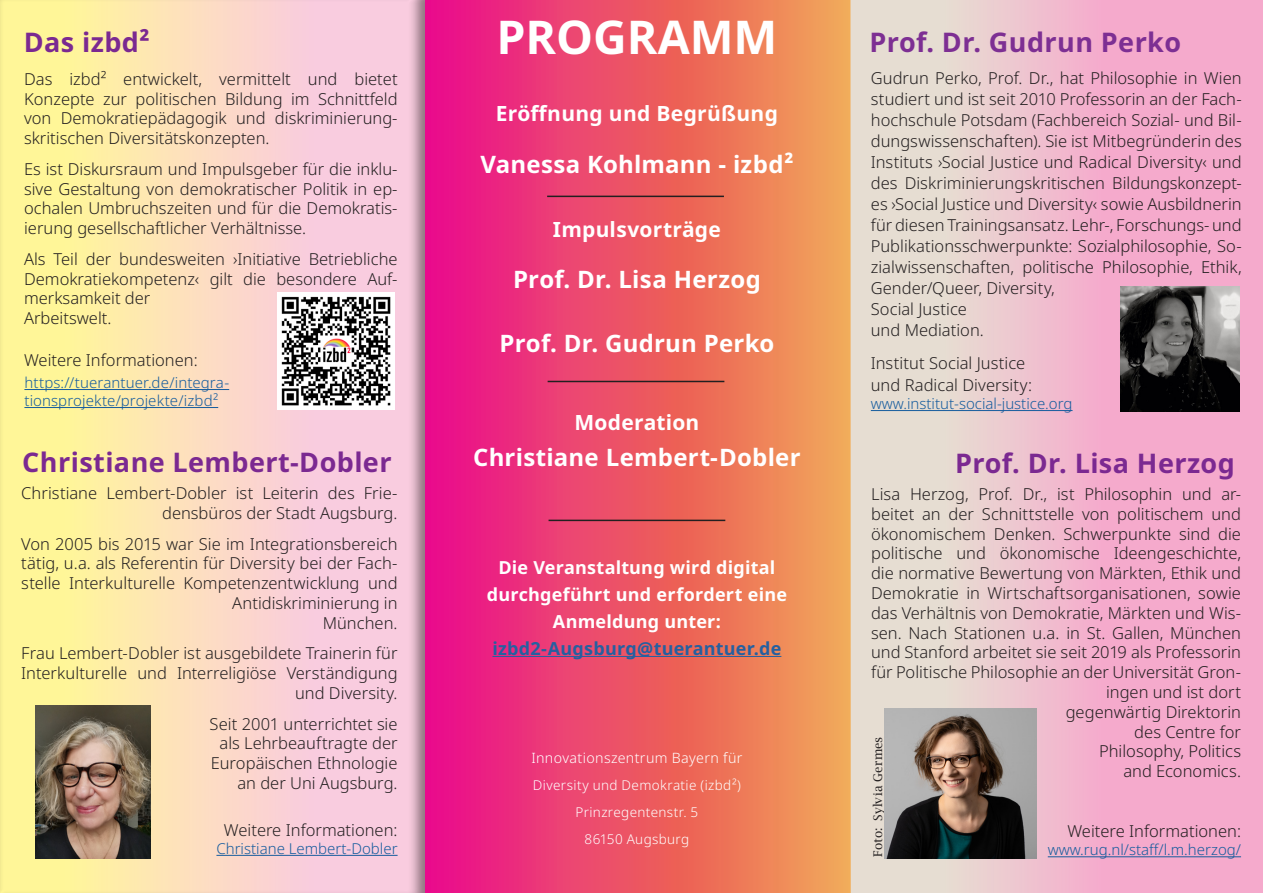
<style>
.page{position:relative;width:1263px;height:893px;background:#fff}
.page>*{position:absolute;margin:0;border:0;box-sizing:border-box;transform-origin:0 0}
.Titel_auf_hinterem_D{font:700 46.5px "Noto Sans";color:#fff}
.Beschriftung_3_-_San{font:700 27px "Noto Sans";letter-spacing:.015em;color:#7b2991}
.Beschriftung_3_-_San-2{font:700 27px "Noto Sans";letter-spacing:.015em;color:#7d2f93}
.Beschriftung_4{font:700 24px "Noto Sans";letter-spacing:.01em;color:#fff}
.Beschriftung_4-2{font:700 21px "Noto Sans";letter-spacing:.015em;color:#fff}
.Beschriftung_4-3{font:700 18px/27px "Noto Sans";letter-spacing:.01em;color:#fff;text-align:center}
.Beschriftung_4-4{font:700 18px "Noto Sans";letter-spacing:.01em;color:#2560a0}
.t1{font:300 16.5px/19.8px "Noto Sans";color:#231f20;text-align:justify}
.t2{font:300 15px/18px "Noto Sans";color:#175d9e}
.Beschriftung_4-5{font:300 14.25px "Noto Sans";letter-spacing:.025em;color:#fff}
.Beschriftung_4-6{font:300 13.5px "Noto Sans";letter-spacing:.025em;color:#fff}
.t3{font:12px "Lucida Bright";letter-spacing:.015em;color:#231f20}
</style>
<div class="page">
<div style="left:0;top:0;width:427px;height:893px;background:#231f20;opacity:.5"></div>
<hr style="left:24px;top:389px;width:205px;height:1px;background:#175d9e">
<hr style="left:24px;top:407px;width:194px;height:1px;background:#175d9e">
<img style="left:278px;top:293px;width:117px;height:117px">
<hr style="left:216px;top:855px;width:182px;height:1px;background:#175d9e">
<img style="left:36px;top:706px;width:114px;height:153px">
<svg style="left:425px;top:0;width:425px;height:893px;background:#ec5769"></svg>
<hr style="left:492px;top:656px;width:289px;height:1px;background:#2560a0">
<hr style="left:548px;top:520px;width:177px;height:1px;background:#231f20">
<hr style="left:548px;top:381px;width:176px;height:1px;background:#231f20">
<hr style="left:547px;top:196px;width:177px;height:1px;background:#231f20">
<div style="left:850px;top:0;width:413px;height:893px;background:linear-gradient(to right,#e5e4d3,#f99cca)"></div>
<hr style="left:871px;top:410px;width:201px;height:1px;background:#175d9e">
<img style="left:1120px;top:286px;width:119px;height:126px">
<img style="left:884px;top:708px;width:153px;height:151px">
<hr style="left:1048px;top:856px;width:193px;height:1px;background:#175d9e">
<p class="Beschriftung_3_-_San" style="left:24px;top:23px;width:127px">Das izbd²</p>
<p class="t1" style="left:24px;top:69px;width:375px">Das izbd² entwickelt, vermittelt und bietet Konzepte zur politischen Bildung im Schnittfeld von Demokratiepädagogik und diskriminierung&shy;skritischen Diversitätskonzepten.</p>
<p class="t1" style="left:24px;top:159px;width:375px">Es ist Diskursraum und Impulsgeber für die inklu&shy;sive Gestaltung von demokratischer Politik in ep&shy;ochalen Umbruchszeiten und für die Demokratis&shy;ierung gesellschaftlicher Verhältnisse.</p>
<p class="t1" style="left:24px;top:249px;width:375px">Als Teil der bundesweiten ›Initiative Betriebliche Demokratiekompetenz‹ gilt die besondere Auf&shy;merksamkeit der</p>
<p class="t1" style="left:24px;top:309px;width:89px">Arbeitswelt.</p>
<p class="t1" style="left:24px;top:350px;width:175px">Weitere Informationen:</p>
<p class="t2" style="left:24px;top:374px;width:206px">https://tuerantuer.de/integra&shy;tionsprojekte/projekte/izbd²</p>
<p class="Beschriftung_3_-_San" style="left:22px;top:443px;width:371px">Christiane Lembert-Dobler</p>
<p class="t1" style="left:21px;top:484px;width:378px;text-align:right">Christiane Lembert-Dobler ist Leiterin des Frie&shy;densbüros der Stadt Augsburg.</p>
<p class="t1" style="left:21px;top:534px;width:378px;text-align:right">Von 2005 bis 2015 war Sie im Integrationsbereich tätig, u.a. als Referentin für Diversity bei der Fach&shy;stelle Interkulturelle Kompetenzentwicklung und Antidiskriminierung in</p>
<p class="t1" style="left:323px;top:613px;width:76px">München.</p>
<p class="t1" style="left:21px;top:644px;width:378px;text-align:right">Frau Lembert-Dobler ist ausgebildete Trainerin für<br>Interkulturelle und Interreligiöse Verständigung und Diversity.</p>
<p class="t1" style="left:210px;top:714px;width:189px">Seit 2001 unterrichtet sie</p>
<p class="t1" style="left:220px;top:734px;width:179px">als Lehrbeauftragte der</p>
<p class="t1" style="left:211px;top:754px;width:188px">Europäischen Ethnologie</p>
<p class="t1" style="left:237px;top:773px;width:162px">an der Uni Augsburg.</p>
<p class="t1" style="left:224px;top:820px;width:175px">Weitere Informationen:</p>
<p class="t2" style="left:216px;top:840px;width:183px">Christiane Lembert-Dobler</p>
<p class="Titel_auf_hinterem_D" style="left:496px;top:4px;width:283px">PROGRAMM</p>
<p class="Beschriftung_4-2" style="left:496px;top:98px;width:284px">Eröffnung und Begrüßung</p>
<p class="Beschriftung_4" style="left:480px;top:147px;width:314px">Vanessa Kohlmann - izbd²</p>
<p class="Beschriftung_4-2" style="left:553px;top:214px;width:169px">Impulsvorträge</p>
<p class="Beschriftung_4" style="left:513px;top:262px;width:249px">Prof. Dr. Lisa Herzog</p>
<p class="Beschriftung_4" style="left:500px;top:326px;width:276px">Prof. Dr. Gudrun Perko</p>
<p class="Beschriftung_4-2" style="left:574px;top:407px;width:126px">Moderation</p>
<p class="Beschriftung_4" style="left:473px;top:440px;width:329px">Christiane Lembert-Dobler</p>
<p class="Beschriftung_4-3" style="left:487px;top:554px;width:302px">Die Veranstaltung wird digital durchgeführt und erfordert eine<br>Anmeldung unter:</p>
<p class="Beschriftung_4-4" style="left:492px;top:635px;width:290px">izbd2-Augsburg@tuerantuer.de</p>
<p class="Beschriftung_4-5" style="left:531px;top:747px;width:212px">Innovationszentrum Bayern für</p>
<p class="Beschriftung_4-6" style="left:533px;top:775px;width:210px">Diversity und Demokratie (izbd²)</p>
<p class="Beschriftung_4-6" style="left:575px;top:802px;width:124px">Prinzregentenstr. 5</p>
<p class="Beschriftung_4-6" style="left:585px;top:829px;width:106px">86150 Augsburg</p>
<p class="Beschriftung_3_-_San-2" style="left:869px;top:23px;width:313px">Prof. Dr. Gudrun Perko</p>
<p class="t1" style="left:871px;top:68px;width:372px;line-height:21px">Gudrun Perko, Prof. Dr., hat Philosophie in Wien studiert und ist seit 2010 Professorin an der Fach&shy;hochschule Potsdam (Fachbereich Sozial- und Bil&shy;dungswissenschaften). Sie ist Mitbegründerin des Instituts ›Social Justice und Radical Diversity‹ und des Diskriminierungskritischen Bildungskonzept&shy;es ›Social Justice und Diversity‹ sowie Ausbildnerin für diesen Trainingsansatz. Lehr-, Forschungs- und Publikationsschwerpunkte: Sozialphilosophie, So&shy;zialwissenschaften, politische Philosophie, Ethik, Gender/Queer, Diversity,</p>
<p class="t1" style="left:871px;top:300px;width:98px">Social Justice</p>
<p class="t1" style="left:871px;top:321px;width:115px">und Mediation.</p>
<p class="t1" style="left:871px;top:354px;width:156px">Institut Social Justice</p>
<p class="t1" style="left:871px;top:376px;width:163px">und Radical Diversity:</p>
<p class="t2" style="left:871px;top:395px;width:203px">www.institut-social-justice.org</p>
<p class="Beschriftung_3_-_San" style="left:955px;top:444px;width:281px">Prof. Dr. Lisa Herzog</p>
<p class="t1" style="left:871px;top:485px;width:371px;text-align:right">Lisa Herzog, Prof. Dr., ist Philosophin und ar&shy;beitet an der Schnittstelle von politischem und ökonomischem Denken. Schwerpunkte sind die politische und ökonomische Ideengeschichte, die normative Bewertung von Märkten, Ethik und Demokratie in Wirtschaftsorganisationen, sowie das Verhältnis von Demokratie, Märkten und Wis&shy;sen. Nach Stationen u.a. in St. Gallen, München und Stanford arbeitet sie seit 2019 als Professorin für Politische Philosophie an der Universität Gron&shy;ingen und ist dort</p>
<p class="t1" style="left:1066px;top:702px;width:177px">gegenwärtig Direktorin</p>
<p class="t1" style="left:1134px;top:722px;width:108px">des Centre for</p>
<p class="t1" style="left:1099px;top:742px;width:143px">Philosophy, Politics</p>
<p class="t1" style="left:1123px;top:762px;width:119px">and Economics.</p>
<p class="t3" style="left:871px;top:857px;width:122px;rotate:-90deg">Foto: Sylvia Germes</p>
<p class="t1" style="left:1067px;top:822px;width:175px">Weitere Informationen:</p>
<p class="t2" style="left:1048px;top:841px;width:195px">www.rug.nl/staff/l.m.herzog/</p>
</div>
